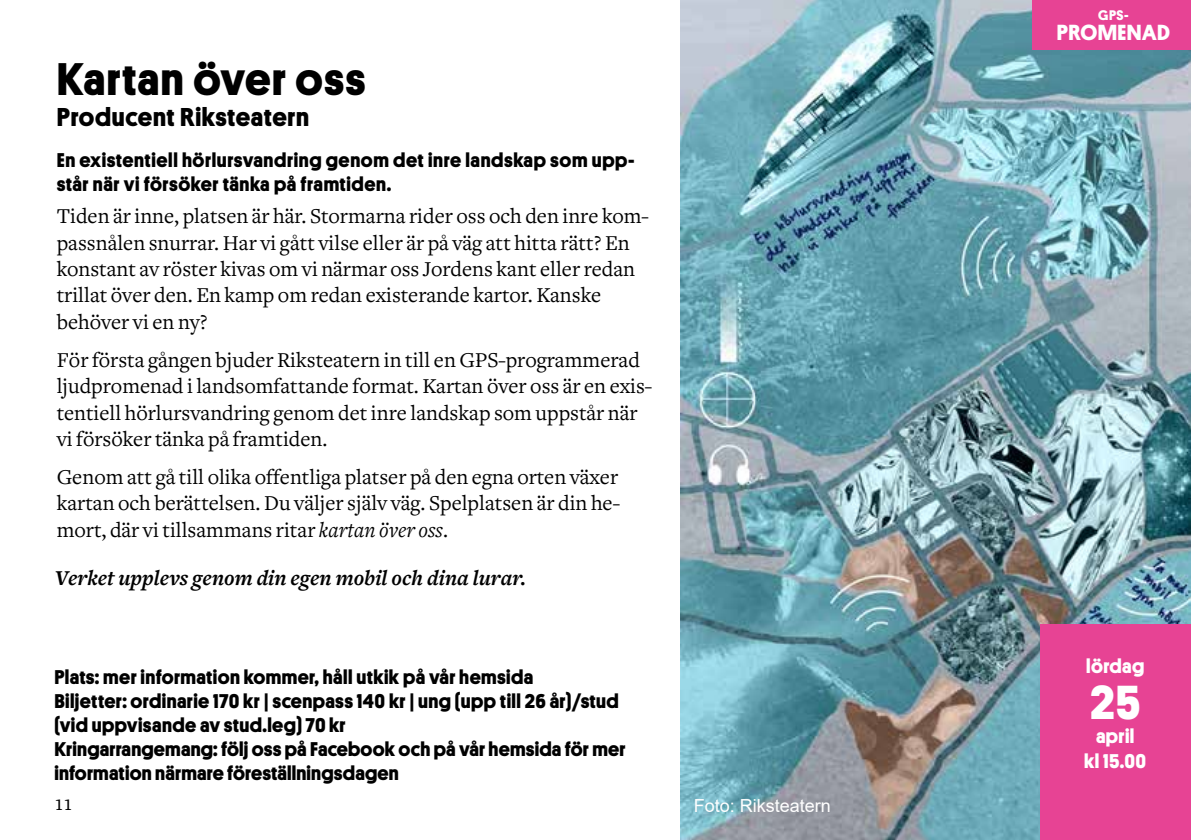
<style>
.page{position:relative;width:1191px;height:840px;background:#fff}
.page>*{position:absolute;margin:0;border:0;box-sizing:border-box;transform-origin:0 0}
.t1{font:700 48px "Stage Sans";color:#fff}
.t2{font:700 46px "Stage Sans";letter-spacing:.025em;color:#000}
.t3{font:700 26px "Stage Sans";letter-spacing:.03em;color:#000}
.t4{font:22px/26.4px "Curtain Serif";color:#000}
.t5{font:italic 700 22px "Curtain Serif";color:#000}
.t6{font:700 22px "Stage Sans";letter-spacing:.02em;color:#fff}
.t7{font:700 20px/24px "Stage Sans";letter-spacing:.02em;color:#000}
.t8{font:700 20px/24px "Stage Sans";letter-spacing:.02em;color:#fff;text-align:center}
.t9{font:18px "Arial";color:#fff}
.t10{font:700 14px "Stage Sans";color:#fff}
.s1{font-style:italic}
</style>
<div class="page">
<img style="left:680px;top:0;width:511px;height:839px">
<div style="left:1040px;top:624px;width:151px;height:215px;background:#e74394"></div>
<div style="left:1032px;top:0;width:159px;height:50px;background:#e74394"></div>
<h2 class="t2" style="left:57px;top:45px;width:310px">Kartan över oss</h2>
<p class="t3" style="left:57px;top:98px;width:254px">Producent Riksteatern</p>
<p class="t7" style="left:57px;top:147px;width:579px">En existentiell hörlursvandring genom det inre landskap som upp&shy;står när vi försöker tänka på framtiden.</p>
<p class="t4" style="left:57px;top:203px;width:593px">Tiden är inne, platsen är här. Stormarna rider oss och den inre kom&shy;passnålen snurrar. Har vi gått vilse eller är på väg att hitta rätt? En konstant av röster kivas om vi närmar oss Jordens kant eller redan trillat över den. En kamp om redan existerande kartor. Kanske behöver vi en ny?</p>
<p class="t4" style="left:57px;top:346px;width:597px">För första gången bjuder Riksteatern in till en GPS-programmerad ljudpromenad i landsomfattande format. Kartan över oss är en exis&shy;tentiell hörlursvandring genom det inre landskap som uppstår när vi försöker tänka på framtiden.</p>
<p class="t4" style="left:57px;top:463px;width:564px;text-align:justify">Genom att gå till olika offentliga platser på den egna orten växer kartan och berättelsen. Du väljer själv väg. Spelplatsen är din he&shy;mort, där vi tillsammans ritar <span class="s1">kartan över oss</span>.</p>
<p class="t5" style="left:55px;top:566px;width:472px">Verket upplevs genom din egen mobil och dina lurar.</p>
<p class="t7" style="left:54px;top:663px;width:572px">Plats: mer information kommer, håll utkik på vår hemsida<br>Biljetter: ordinarie 170 kr | scenpass 140 kr | ung (upp till 26 år)/stud (vid uppvisande av stud.leg) 70 kr<br>Kringarrangemang: följ oss på Facebook och på vår hemsida för mer information närmare föreställningsdagen</p>
<p class="t4" style="left:55px;top:790px;width:18px">11</p>
<p class="t9" style="left:694px;top:792px;width:139px">Foto: Riksteatern</p>
<p class="t10" style="left:1098px;top:5px;width:32px">GPS-</p>
<p class="t6" style="left:1057px;top:16px;width:114px">PROMENAD</p>
<p class="t8" style="left:1086px;top:652px;width:60px">lördag</p>
<h1 class="t1" style="left:1090px;top:667px;width:52px">25</h1>
<p class="t8" style="left:1084px;top:722px;width:63px">april<br>kl 15.00</p>
</div>
